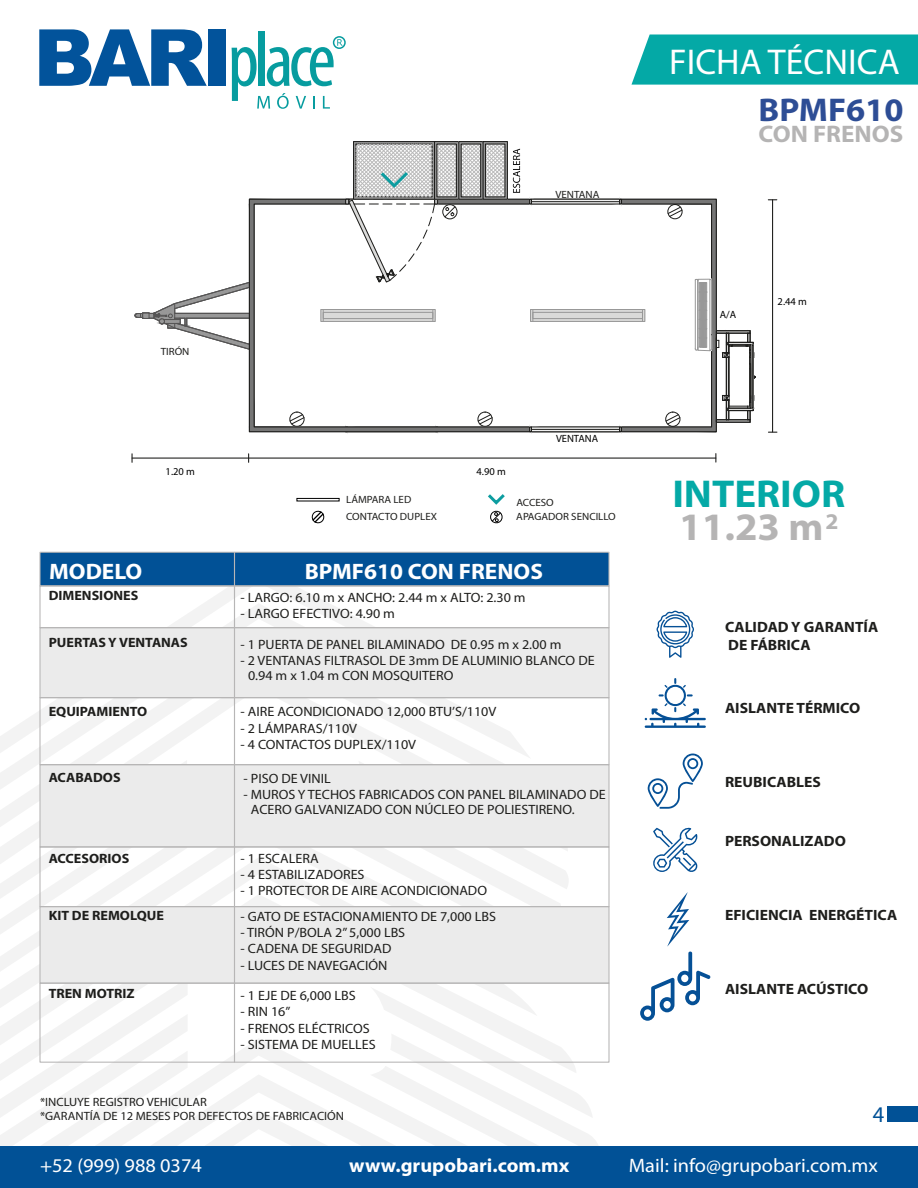
<style>
.page{position:relative;width:918px;height:1188px;background:#fff}
.page>*{position:absolute;margin:0;border:0;box-sizing:border-box;transform-origin:0 0}
.t1{font:700 39px/33.5px "Myriad Pro";color:#04a9a6;scale:1.04 1}
.t2{font:36px "Myriad Pro";color:#fff}
.t3{font:700 33px "Myriad Pro";color:#2d4d95;scale:1.04 1}
.t4{font:700 24px "Myriad Pro";color:#b5b4b4;scale:1.04 1}
.t5{font:22.5px "Myriad Pro";color:#015196}
.t6{font:700 22.35px "Myriad Pro";color:#fff;scale:1.04 1}
.t7{font:19.5px "Myriad Pro";color:#fff;scale:1.04 1}
.t8{font:700 19.5px "Myriad Pro";color:#fff;scale:1.04 1}
.t9{font:700 15px/17.9px "Myriad Pro";color:#1e1e1c;scale:1.04 1}
.t10{font:13.5px/14.9px "Myriad Pro";color:#1e1e1c;scale:1.04 1}
.t11{font:700 13.5px "Myriad Pro";color:#1e1e1c;scale:1.04 1}
.t12{font:12px/14.4px "Myriad Pro";color:#1e1e1c;scale:1.04 1}
.t13{font:10.5px/17.2px "Myriad Pro";color:#1e1e1c;scale:1.04 1}
.t14{font:10.5px "Myriad Pro";color:#010101}
.s1{color:#b5b4b4}
</style>
<div class="page">
<svg style="left:205px;top:587px;width:122px;height:16px"></svg>
<svg style="left:170px;top:603px;width:202px;height:23px"></svg>
<svg style="left:0;top:699px;width:530px;height:61px"></svg>
<svg style="left:0;top:760px;width:600px;height:387px"></svg>
<hr style="left:772px;top:200px;width:1px;height:232px;background:#1d1d1b">
<hr style="left:132px;top:458px;width:584px;height:1px;background:#1d1d1b">
<div style="left:40px;top:552px;width:569px;height:34px;background:#015196"></div>
<div style="left:40px;top:628px;width:569px;height:69px;background:#ebebeb"></div>
<div style="left:40px;top:765px;width:569px;height:82px;background:#ebebeb"></div>
<div style="left:40px;top:907px;width:569px;height:76px;background:#ebebeb"></div>
<div style="left:39px;top:552px;width:196px;height:34px;border:1px solid #b7b6b6"></div>
<div style="left:234px;top:552px;width:376px;height:34px;border:1px solid #b7b6b6"></div>
<div style="left:39px;top:585px;width:196px;height:43px;border:1px solid #b7b6b6"></div>
<div style="left:234px;top:585px;width:376px;height:43px;border:1px solid #b7b6b6"></div>
<div style="left:39px;top:627px;width:196px;height:71px;border:1px solid #b7b6b6"></div>
<div style="left:234px;top:627px;width:376px;height:71px;border:1px solid #b7b6b6"></div>
<div style="left:39px;top:697px;width:196px;height:68px;border:1px solid #b7b6b6"></div>
<div style="left:234px;top:697px;width:376px;height:68px;border:1px solid #b7b6b6"></div>
<div style="left:39px;top:764px;width:196px;height:83px;border:1px solid #b7b6b6"></div>
<div style="left:234px;top:764px;width:376px;height:83px;border:1px solid #b7b6b6"></div>
<div style="left:39px;top:846px;width:196px;height:61px;border:1px solid #b7b6b6"></div>
<div style="left:234px;top:846px;width:376px;height:61px;border:1px solid #b7b6b6"></div>
<div style="left:39px;top:906px;width:196px;height:78px;border:1px solid #b7b6b6"></div>
<div style="left:234px;top:906px;width:376px;height:78px;border:1px solid #b7b6b6"></div>
<div style="left:39px;top:983px;width:196px;height:80px;border:1px solid #b7b6b6"></div>
<div style="left:234px;top:983px;width:376px;height:80px;border:1px solid #b7b6b6"></div>
<div style="left:632px;top:34px;width:286px;height:51px;background:#04a9a6"></div>
<svg style="left:645px;top:678px;width:61px;height:50px"></svg>
<svg style="left:653px;top:827px;width:45px;height:45px"></svg>
<svg style="left:657px;top:611px;width:37px;height:47px"></svg>
<svg style="left:648px;top:754px;width:55px;height:55px"></svg>
<svg style="left:640px;top:892px;width:71px;height:129px"></svg>
<div style="left:0;top:1147px;width:918px;height:41px;background:#015196"></div>
<div style="left:333px;top:36px;width:13px;height:13px;border:2px solid #079c9f;border-radius:50%"></div>
<svg style="left:39px;top:29px;width:168px;height:57px"></svg>
<div style="left:208px;top:29px;width:18px;height:57px;background:#02539b"></div>
<div style="left:259px;top:31px;width:6px;height:55px;background:#079c9f"></div>
<svg style="left:232px;top:39px;width:111px;height:70px"></svg>
<div style="left:297px;top:498px;width:43px;height:3px;border:1px solid #010101"></div>
<svg style="left:312px;top:511px;width:12px;height:12px"></svg>
<svg style="left:488px;top:494px;width:17px;height:29px"></svg>
<svg style="left:134px;top:141px;width:621px;height:291px"></svg>
<div style="left:887px;top:1107px;width:31px;height:15px;background:#015196"></div>
<h2 class="t2" style="left:669px;top:40px;width:232px">FICHA TÉCNICA</h2>
<p class="t13" style="left:555px;top:186px;width:44px">VENTANA</p>
<p class="t13" style="left:161px;top:342px;width:29px">TIRÓN</p>
<p class="t14" style="left:166px;top:465px;width:31px">1.20 m</p>
<p class="t14" style="left:476px;top:465px;width:31px">4.90 m</p>
<p class="t13" style="left:346px;top:490px;width:89px">LÁMPARA LED<br>CONTACTO DUPLEX</p>
<p class="t14" style="left:556px;top:432px;width:44px">VENTANA</p>
<p class="t13" style="left:516px;top:493px;width:37px">ACCESO</p>
<p class="t13" style="left:516px;top:507px;width:97px">APAGADOR SENCILLO</p>
<h3 class="t6" style="left:49px;top:559px;width:91px">MODELO</h3>
<h3 class="t6" style="left:305px;top:559px;width:230px">BPMF610 CON FRENOS</h3>
<p class="t11" style="left:49px;top:588px;width:88px">DIMENSIONES</p>
<p class="t10" style="left:241px;top:589px;width:276px">- LARGO: 6.10 m x ANCHO: 2.44 m x ALTO: 2.30 m</p>
<p class="t10" style="left:241px;top:606px;width:150px">- LARGO EFECTIVO: 4.90 m</p>
<p class="t11" style="left:49px;top:635px;width:135px">PUERTAS Y VENTANAS</p>
<p class="t10" style="left:241px;top:637px;width:310px">- 1 PUERTA DE PANEL BILAMINADO DE 0.95 m x 2.00 m</p>
<p class="t10" style="left:248px;top:653px;width:335px;text-indent:-7px">- 2 VENTANAS FILTRASOL DE 3mm DE ALUMINIO BLANCO DE<br>0.94 m x 1.04 m CON MOSQUITERO</p>
<p class="t11" style="left:49px;top:704px;width:96px">EQUIPAMIENTO</p>
<p class="t10" style="left:241px;top:704px;width:248px">- AIRE ACONDICIONADO 12,000 BTU’S/110V</p>
<p class="t10" style="left:241px;top:720px;width:114px">- 2 LÁMPARAS/110V</p>
<p class="t10" style="left:241px;top:737px;width:170px">- 4 CONTACTOS DUPLEX/110V</p>
<p class="t11" style="left:49px;top:770px;width:71px">ACABADOS</p>
<p class="t10" style="left:244px;top:770px;width:85px">- PISO DE VINIL</p>
<p class="t10" style="left:251px;top:786px;width:343px;text-indent:-7px">- MUROS Y TECHOS FABRICADOS CON PANEL BILAMINADO DE<br>ACERO GALVANIZADO CON NÚCLEO DE POLIESTIRENO.</p>
<p class="t11" style="left:49px;top:850px;width:79px">ACCESORIOS</p>
<p class="t10" style="left:241px;top:851px;width:77px">- 1 ESCALERA</p>
<p class="t10" style="left:241px;top:867px;width:121px">- 4 ESTABILIZADORES</p>
<p class="t10" style="left:241px;top:883px;width:239px">- 1 PROTECTOR DE AIRE ACONDICIONADO</p>
<p class="t11" style="left:49px;top:908px;width:112px">KIT DE REMOLQUE</p>
<p class="t10" style="left:241px;top:909px;width:247px">- GATO DE ESTACIONAMIENTO DE 7,000 LBS</p>
<p class="t10" style="left:241px;top:925px;width:160px">- TIRÓN P/BOLA 2” 5,000 LBS</p>
<p class="t10" style="left:241px;top:941px;width:147px">- CADENA DE SEGURIDAD</p>
<p class="t10" style="left:241px;top:957px;width:143px">- LUCES DE NAVEGACIÓN</p>
<p class="t11" style="left:49px;top:986px;width:84px">TREN MOTRIZ</p>
<p class="t10" style="left:241px;top:988px;width:112px">- 1 EJE DE 6,000 LBS</p>
<p class="t10" style="left:241px;top:1004px;width:50px">- RIN 16”</p>
<p class="t10" style="left:241px;top:1020px;width:126px">- FRENOS ELÉCTRICOS</p>
<p class="t10" style="left:241px;top:1037px;width:132px">- SISTEMA DE MUELLES</p>
<h3 class="t3" style="left:759px;top:92px;width:141px">BPMF610</h3>
<h3 class="t4" style="left:759px;top:121px;width:141px">CON FRENOS</h3>
<p class="t14" style="left:720px;top:308px;width:18px">A/A</p>
<p class="t14" style="left:778px;top:295px;width:31px">2.44 m</p>
<h1 class="t1" style="left:672px;top:477px;width:168px">INTERIOR<br><span class="s1">11.23 m</span><sup>2</sup></h1>
<p class="t9" style="left:725px;top:619px;width:149px">CALIDAD Y GARANTÍA<br>DE FÁBRICA</p>
<p class="t9" style="left:725px;top:699px;width:132px">AISLANTE TÉRMICO</p>
<p class="t9" style="left:725px;top:773px;width:94px">REUBICABLES</p>
<p class="t9" style="left:725px;top:833px;width:118px">PERSONALIZADO</p>
<p class="t9" style="left:725px;top:906px;width:167px">EFICIENCIA ENERGÉTICA</p>
<p class="t9" style="left:725px;top:980px;width:139px">AISLANTE ACÚSTICO</p>
<p class="t12" style="left:40px;top:1094px;width:294px">*INCLUYE REGISTRO VEHICULAR<br>*GARANTÍA DE 12 MESES POR DEFECTOS DE FABRICACIÓN</p>
<h3 class="t7" style="left:40px;top:1154px;width:157px">+52 (999) 988 0374</h3>
<h3 class="t8" style="left:349px;top:1155px;width:213px">www.grupobari.com.mx</h3>
<h3 class="t7" style="left:629px;top:1154px;width:241px">Mail: info@grupobari.com.mx</h3>
<h3 class="t5" style="left:873px;top:1100px;width:13px">4</h3>
</div>
